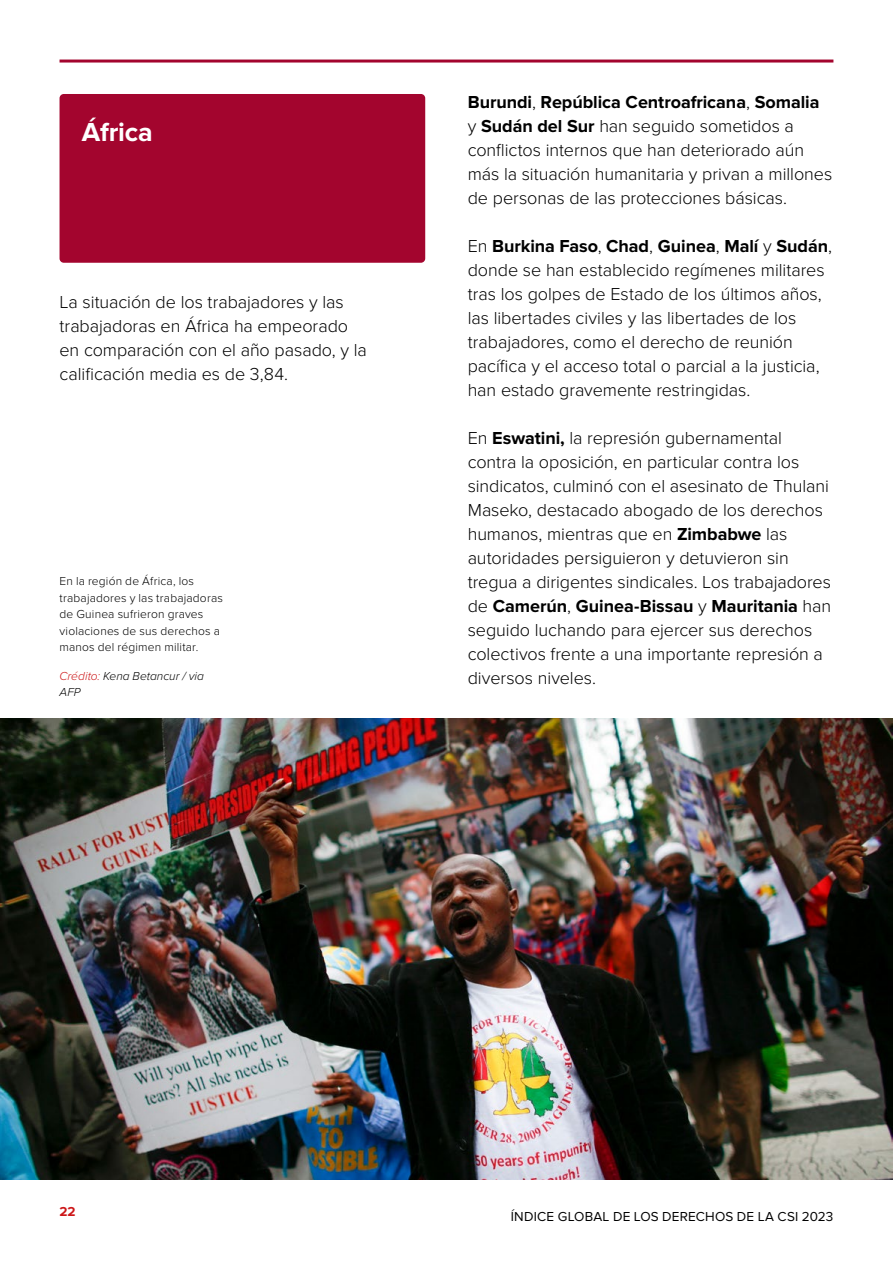
<style>
.page{position:relative;width:893px;height:1263px;background:#fff}
.page>*{position:absolute;margin:0;border:0;box-sizing:border-box;transform-origin:0 0}
.t1{font:700 27px "Proxima Nova";letter-spacing:-.01em;color:#fff}
.t2{font:300 18px/24px "Proxima Nova";letter-spacing:-.005em;color:#000}
.t3{font:13.5px "Proxima Nova";letter-spacing:.015em;color:#000}
.t4{font:700 13.5px "Proxima Nova";color:#cd1719}
.t5{font:300 12px/16.5px "Proxima Nova";letter-spacing:.015em;color:#000}
.t6{font:italic 300 12px/16.5px "Proxima Nova";color:#000}
.s1{color:#cd1719}
.s2{font-weight:700}
</style>
<div class="page">
<hr style="left:60px;top:1179px;width:833px;height:1px;background:#c6c6c6">
<div style="left:60px;top:94px;width:365px;height:169px;background:#a3052e;border-radius:4px"></div>
<hr style="left:60px;top:60px;width:773px;height:3px;background:#a3052e">
<img style="left:0;top:719px;width:893px;height:460px">
<h1 class="t1" style="left:82px;top:118px;width:73px">África</h1>
<p class="t2" style="left:60px;top:290px;width:309px">La situación de los trabajadores y las trabajadoras en África ha empeorado en comparación con el año pasado, y la calificación media es de 3,84.</p>
<p class="t5" style="left:60px;top:573px;width:165px">En la región de África, los trabajadores y las trabajadoras de Guinea sufrieron graves violaciones de sus derechos a manos del régimen militar.</p>
<p class="t6" style="left:60px;top:668px;width:146px"><span class="s1">Crédito:</span> Kena Betancur / via<br>AFP</p>
<p class="t2" style="left:468px;top:90px;width:366px"><span class="s2">Burundi</span>, <span class="s2">República Centroafricana</span>, <span class="s2">Somalia </span>y <span class="s2">Sudán del Sur</span> han seguido sometidos a conflictos internos que han deteriorado aún más la situación humanitaria y privan a millones de personas de las protecciones básicas.</p>
<p class="t2" style="left:468px;top:234px;width:366px">En <span class="s2">Burkina Faso</span>, <span class="s2">Chad</span>, <span class="s2">Guinea</span>, <span class="s2">Malí</span> y <span class="s2">Sudán</span>, donde se han establecido regímenes militares tras los golpes de Estado de los últimos años, las libertades civiles y las libertades de los trabajadores, como el derecho de reunión pacífica y el acceso total o parcial a la justicia, han estado gravemente restringidas.</p>
<p class="t2" style="left:468px;top:426px;width:365px">En <span class="s2">Eswatini,</span> la represión gubernamental contra la oposición, en particular contra los sindicatos, culminó con el asesinato de Thulani Maseko, destacado abogado de los derechos humanos, mientras que en <span class="s2">Zimbabwe</span> las autoridades persiguieron y detuvieron sin tregua a dirigentes sindicales. Los trabajadores de <span class="s2">Camerún</span>, <span class="s2">Guinea-Bissau</span> y <span class="s2">Mauritania</span> han seguido luchando para ejercer sus derechos colectivos frente a una importante represión a diversos niveles.</p>
<p class="t4" style="left:60px;top:1204px;width:18px">22</p>
<p class="t3" style="left:511px;top:1209px;width:324px">ÍNDICE GLOBAL DE LOS DERECHOS DE LA CSI 2023</p>
</div>
